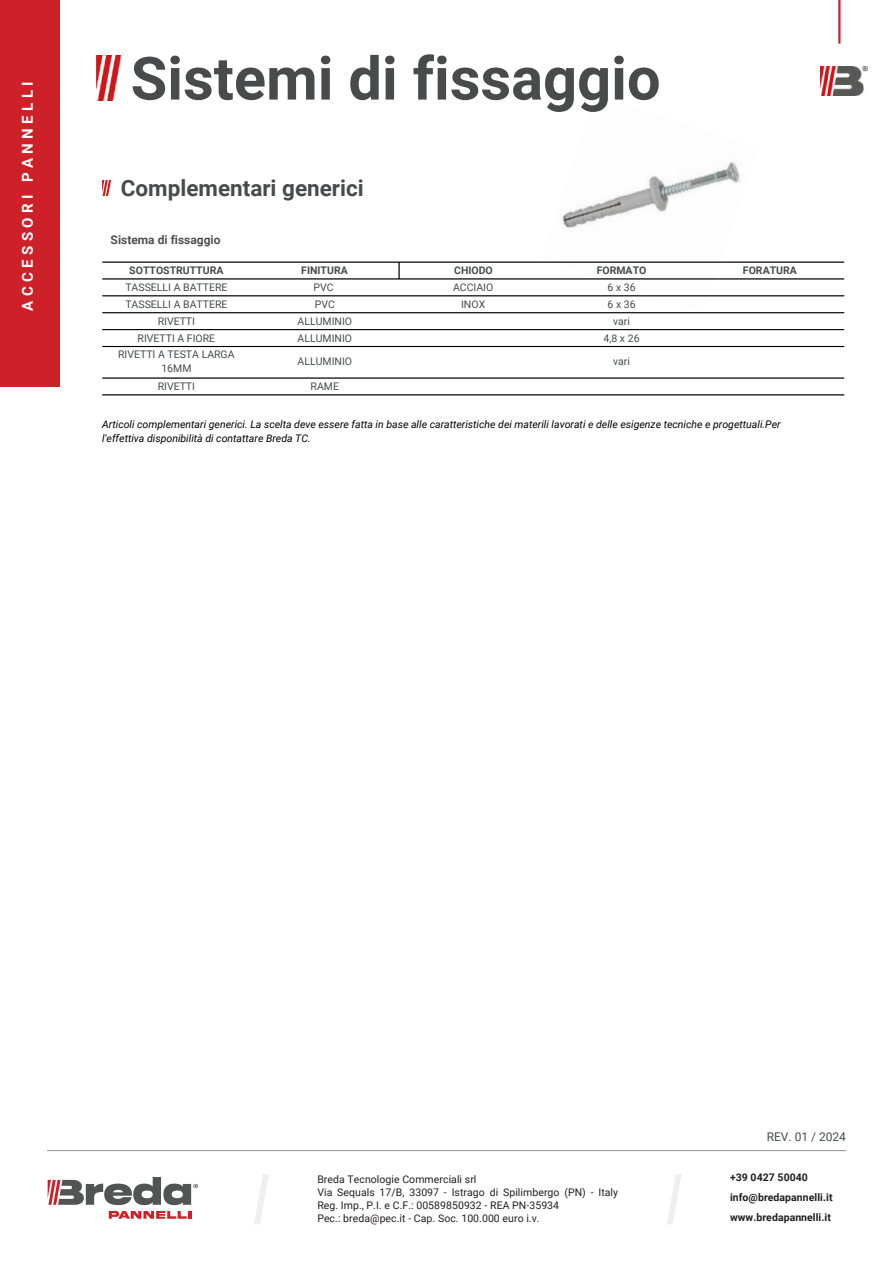
<style>
.page{position:relative;width:894px;height:1264px;background:#fff}
.page>*{position:absolute;margin:0;border:0;box-sizing:border-box;transform-origin:0 0}
.t1{font:700 59.55px "Roboto";color:#484b4c}
.t2{font:700 22.5px "Roboto";color:#484b4c}
.t3{font:700 15px "Roboto";letter-spacing:.295em;color:#fff}
.t4{font:700 12px "Roboto";color:#505050}
.t5{font:12px "Roboto";color:#484b4c}
.t6{font:italic 10.5px/14px "Roboto";color:#000}
.t7{font:10.5px/13.2px "Roboto";letter-spacing:.005em;color:#231f20}
.t8{font:10.5px/14px "Roboto";color:#484b4c;text-align:center}
.t9{font:700 10.5px/20.1px "Roboto";letter-spacing:.005em;color:#231f20}
.t10{font:700 10.5px "Roboto";color:#484b4c}
</style>
<div class="page">
<div style="left:0;top:0;width:60px;height:387px;background:#ce2028"></div>
<hr style="left:838px;top:0;width:2px;height:44px;background:#cf2028">
<img style="left:820px;top:66px;width:47px;height:29px">
<img style="left:97px;top:56px;width:23px;height:45px">
<svg style="left:48px;top:1177px;width:150px;height:41px"></svg>
<svg style="left:254px;top:1174px;width:15px;height:50px"></svg>
<svg style="left:667px;top:1174px;width:14px;height:50px"></svg>
<hr style="left:47px;top:1149px;width:798px;height:2px;background:#9d9d9c">
<img style="left:102px;top:180px;width:8px;height:16px">
<img style="left:541px;top:162px;width:216px;height:135px">
<svg style="left:398px;top:263px;width:1px;height:15px"></svg>
<hr style="left:102px;top:261px;width:741px;height:2px;background:#000">
<hr style="left:102px;top:278px;width:741px;height:1px;background:#000">
<hr style="left:102px;top:295px;width:741px;height:1px;background:#000">
<hr style="left:102px;top:312px;width:741px;height:1px;background:#000">
<hr style="left:102px;top:329px;width:741px;height:1px;background:#000">
<hr style="left:102px;top:346px;width:741px;height:1px;background:#000">
<hr style="left:102px;top:377px;width:741px;height:1px;background:#000">
<hr style="left:102px;top:394px;width:741px;height:1px;background:#000">
<h3 class="t3" style="left:19px;top:311px;width:231px;rotate:-90deg">ACCESSORI PANNELLI</h3>
<h1 class="t1" style="left:131px;top:44px;width:531px">Sistemi di fissaggio</h1>
<h2 class="t2" style="left:121px;top:175px;width:244px">Complementari generici</h2>
<p class="t4" style="left:111px;top:233px;width:111px">Sistema di fissaggio</p>
<p class="t10" style="left:129px;top:264px;width:96px">SOTTOSTRUTTURA</p>
<p class="t10" style="left:301px;top:264px;width:48px">FINITURA</p>
<p class="t10" style="left:454px;top:264px;width:40px">CHIODO</p>
<p class="t10" style="left:596px;top:264px;width:51px">FORMATO</p>
<p class="t10" style="left:742px;top:264px;width:55px">FORATURA</p>
<p class="t8" style="left:125px;top:280px;width:103px">TASSELLI A BATTERE</p>
<p class="t8" style="left:313px;top:280px;width:22px">PVC</p>
<p class="t8" style="left:453px;top:280px;width:42px">ACCIAIO</p>
<p class="t8" style="left:607px;top:280px;width:30px">6 x 36</p>
<p class="t8" style="left:125px;top:297px;width:103px">TASSELLI A BATTERE</p>
<p class="t8" style="left:314px;top:297px;width:22px">PVC</p>
<p class="t8" style="left:461px;top:297px;width:26px">INOX</p>
<p class="t8" style="left:607px;top:297px;width:30px">6 x 36</p>
<p class="t8" style="left:158px;top:314px;width:39px">RIVETTI</p>
<p class="t8" style="left:297px;top:314px;width:56px">ALLUMINIO</p>
<p class="t8" style="left:613px;top:314px;width:18px">vari</p>
<p class="t8" style="left:137px;top:331px;width:79px">RIVETTI A FIORE</p>
<p class="t8" style="left:297px;top:331px;width:56px">ALLUMINIO</p>
<p class="t8" style="left:603px;top:331px;width:38px">4,8 x 26</p>
<p class="t8" style="left:118px;top:348px;width:118px">RIVETTI A TESTA LARGA<br>16MM</p>
<p class="t8" style="left:297px;top:355px;width:56px">ALLUMINIO</p>
<p class="t8" style="left:613px;top:355px;width:18px">vari</p>
<p class="t8" style="left:158px;top:379px;width:39px">RIVETTI</p>
<p class="t8" style="left:310px;top:379px;width:30px">RAME</p>
<p class="t6" style="left:102px;top:417px;width:679px">Articoli complementari generici. La scelta deve essere fatta in base alle caratteristiche dei materili lavorati e delle esigenze tecniche e progettuali.Per l'effettiva disponibilità di contattare Breda TC.</p>
<p class="t5" style="left:766px;top:1130px;width:81px">REV. 01 / 2024</p>
<p class="t7" style="left:317px;top:1172px;width:302px">Breda Tecnologie Commerciali srl<br>Via Sequals 17/B, 33097 - Istrago di Spilimbergo (PN) - Italy Reg. Imp., P.I. e C.F.: 00589850932 - REA PN-35934<br>Pec.: breda@pec.it - Cap. Soc. 100.000 euro i.v.</p>
<p class="t9" style="left:729px;top:1167px;width:104px">+39 0427 50040 info@bredapannelli.it www.bredapannelli.it</p>
</div>
